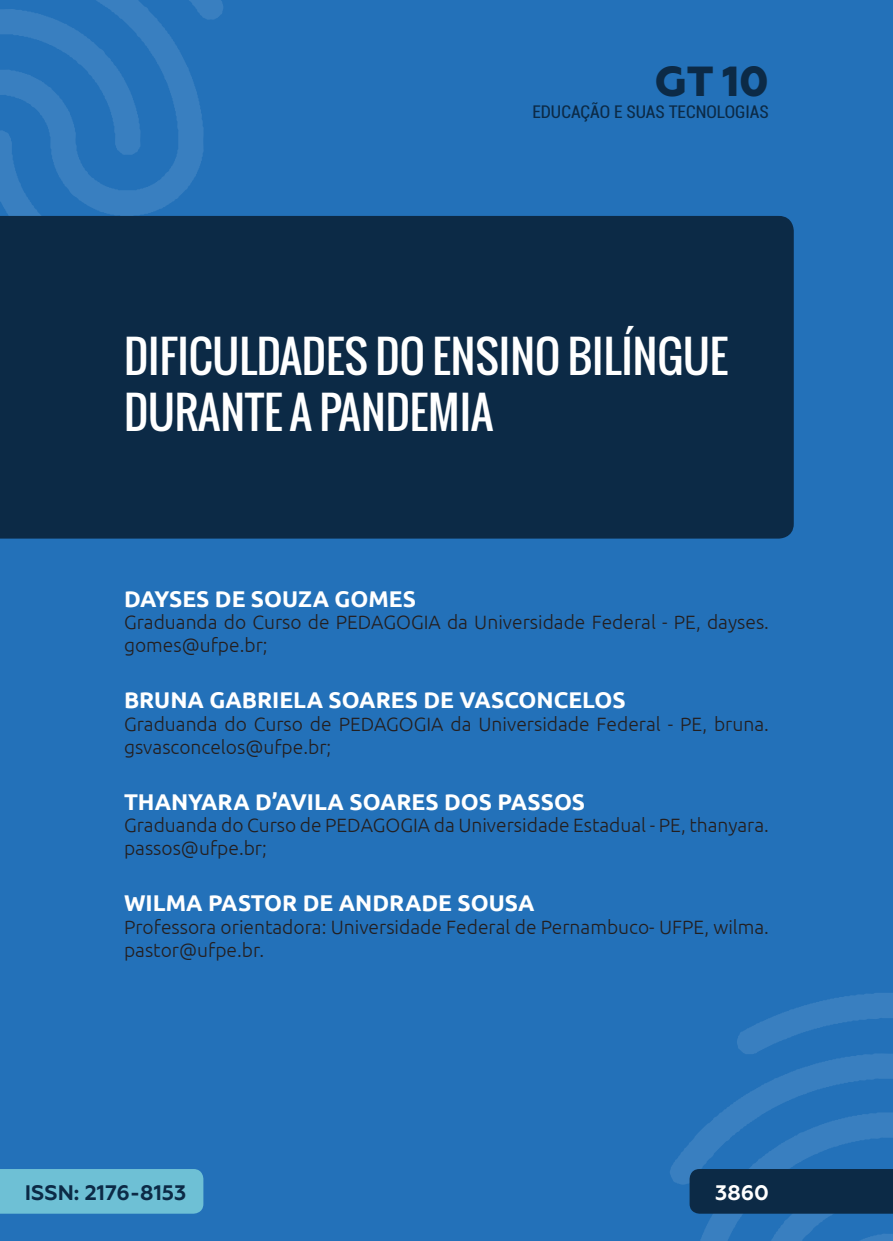
<style>
.page{position:relative;width:893px;height:1241px;background:#fff}
.page>*{position:absolute;margin:0;border:0;box-sizing:border-box;transform-origin:0 0}
._0_TÍTULO{font:43.75px/56px "Oswald";color:#fff}
.t1{font:800 42px "Geometria";color:#0c2a46}
._1_AUTOR{font:700 22.75px "Ubuntu";color:#fff}
.t2{font:700 21px "Geometria";color:#0c2a46}
.t3{font:700 21px "Geometria";color:#fff}
._2_FORMACAO{font:300 19.25px/22.8px "Ubuntu";color:#231f20}
.t4{font:condensed 17.5px "Roboto";color:#0c2a46}
</style>
<div class="page">
<div style="left:0;top:0;width:893px;height:1240px;background:#2371b9"></div>
<svg style="left:0;top:0;width:223px;height:216px"></svg>
<div style="left:0;top:216px;width:794px;height:322px;background:#0c2a46"></div>
<svg style="left:670px;top:993px;width:223px;height:247px"></svg>
<div style="left:0;top:1169px;width:203px;height:44px;background:#6ec0d5"></div>
<h2 class="t1" style="left:654px;top:56px;width:116px">GT 10</h2>
<p class="t4" style="left:532px;top:100px;width:238px">EDUCAÇÃO E SUAS TECNOLOGIAS</p>
<p class="_0_TÍTULO" style="left:124px;top:328px;width:606px">DIFICULDADES DO ENSINO BILÍNGUE<br>DURANTE A PANDEMIA</p>
<p class="_1_AUTOR" style="left:124px;top:584px;width:293px">DAYSES DE SOUZA GOMES</p>
<p class="_2_FORMACAO" style="left:124px;top:610px;width:646px">Graduanda do Curso de PEDAGOGIA da Universidade Federal - PE, dayses. gomes@ufpe.br;</p>
<p class="_1_AUTOR" style="left:124px;top:686px;width:503px">BRUNA GABRIELA SOARES DE VASCONCELOS</p>
<p class="_2_FORMACAO" style="left:124px;top:712px;width:646px">Graduanda do Curso de PEDAGOGIA da Universidade Federal - PE, bruna. gsvasconcelos@ufpe.br;</p>
<p class="_1_AUTOR" style="left:124px;top:787px;width:463px">THANYARA D’AVILA SOARES DOS PASSOS</p>
<p class="_2_FORMACAO" style="left:124px;top:813px;width:646px">Graduanda do Curso de PEDAGOGIA da Universidade Estadual - PE, thanyara. passos@ufpe.br;</p>
<p class="_1_AUTOR" style="left:124px;top:889px;width:412px">WILMA PASTOR DE ANDRADE SOUSA</p>
<p class="_2_FORMACAO" style="left:124px;top:915px;width:646px">Professora orientadora: Universidade Federal de Pernambuco- UFPE, wilma. pastor@ufpe.br.</p>
<p class="t2" style="left:25px;top:1179px;width:163px">ISSN: 2176-8153</p>
<p class="t3" style="left:715px;top:1179px;width:55px">3860</p>
</div>
